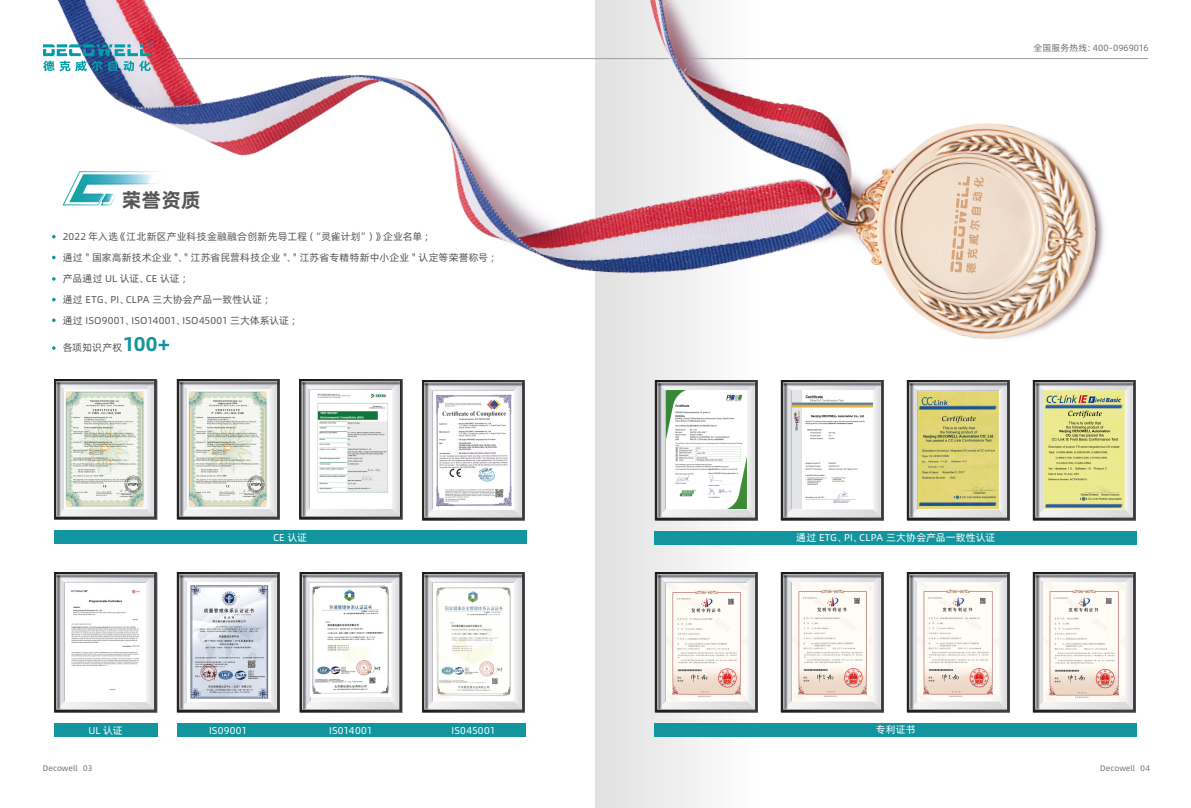
<style>
.page{position:relative;width:1191px;height:808px;background:#fff}
.page>*{position:absolute;margin:0;border:0;box-sizing:border-box;transform-origin:0 0}
.t1{font:20px "Alibaba Pu Hui Ti B";color:#585757}
.t2{font:10px/21px "Alibaba Pu Hui Ti R";letter-spacing:.015em;color:#585757}
.t3{font:10px "Alibaba Pu Hui Ti R";letter-spacing:.015em;color:#fff}
.t4{font:9px "Alibaba Pu Hui Ti R";letter-spacing:.005em;color:#717071}
.t5{font:8px "Alibaba Pu Hui Ti R";letter-spacing:-.005em;color:#717071}
.s1{font-family:"Alibaba Pu Hui Ti B";font-size:20px;color:#12959e}
</style>
<div class="page">
<div style="left:595px;top:0;width:162px;height:808px;background:linear-gradient(to right,#e1e0e0,#f8f8f8)"></div>
<img style="left:177px;top:572px;width:102px;height:140px">
<img style="left:187px;top:582px;width:84px;height:119px">
<img style="left:299px;top:379px;width:103px;height:140px">
<img style="left:311px;top:390px;width:80px;height:118px">
<img style="left:299px;top:572px;width:103px;height:140px">
<img style="left:311px;top:583px;width:80px;height:113px">
<img style="left:422px;top:572px;width:103px;height:140px">
<img style="left:433px;top:583px;width:80px;height:118px">
<img style="left:54px;top:572px;width:103px;height:140px">
<img style="left:65px;top:583px;width:81px;height:118px">
<img style="left:54px;top:379px;width:103px;height:140px">
<img style="left:65px;top:389px;width:81px;height:119px">
<img style="left:177px;top:379px;width:103px;height:140px">
<img style="left:187px;top:390px;width:81px;height:118px">
<img style="left:422px;top:380px;width:103px;height:140px">
<img style="left:433px;top:391px;width:81px;height:118px">
<div style="left:54px;top:530px;width:472px;height:14px;background:#12959e"></div>
<div style="left:54px;top:723px;width:103px;height:14px;background:#12959e"></div>
<div style="left:177px;top:723px;width:348px;height:14px;background:#12959e"></div>
<img style="left:52px;top:0;width:1097px;height:364px">
<svg style="left:950px;top:176px;width:33px;height:97px;background:#e8ceb7"></svg>
<img style="left:1032px;top:380px;width:103px;height:140px">
<img style="left:1043px;top:391px;width:81px;height:118px">
<img style="left:906px;top:380px;width:103px;height:140px">
<img style="left:918px;top:391px;width:80px;height:118px">
<img style="left:781px;top:380px;width:102px;height:140px">
<img style="left:792px;top:391px;width:80px;height:117px">
<img style="left:655px;top:380px;width:103px;height:140px">
<img style="left:666px;top:391px;width:80px;height:118px">
<div style="left:654px;top:531px;width:482px;height:14px;background:#12959e"></div>
<img style="left:1032px;top:572px;width:103px;height:140px">
<img style="left:906px;top:572px;width:103px;height:140px">
<img style="left:655px;top:572px;width:103px;height:140px">
<img style="left:666px;top:583px;width:80px;height:118px">
<img style="left:781px;top:572px;width:102px;height:140px">
<img style="left:792px;top:583px;width:80px;height:118px">
<img style="left:918px;top:583px;width:80px;height:118px">
<img style="left:1043px;top:583px;width:81px;height:118px">
<div style="left:654px;top:723px;width:482px;height:14px;background:#12959e"></div>
<svg style="left:43px;top:41px;width:111px;height:30px"></svg>
<svg style="left:52px;top:235px;width:4px;height:3px"></svg>
<svg style="left:52px;top:256px;width:4px;height:3px"></svg>
<svg style="left:52px;top:277px;width:4px;height:4px"></svg>
<svg style="left:52px;top:298px;width:4px;height:3px"></svg>
<svg style="left:52px;top:318px;width:4px;height:4px"></svg>
<svg style="left:52px;top:346px;width:4px;height:4px"></svg>
<h1 class="t1" style="left:122px;top:184px;width:80px">荣誉资质</h1>
<p class="t2" style="left:63px;top:225px;width:439px">2022 年入选《江北新区产业科技金融融合创新先导工程（“灵雀计划”）》企业名单；<br>通过 " 国家高新技术企业 "、" 江苏省民营科技企业 "、" 江苏省专精特新中小企业 " 认定等荣誉称号；产品通过 UL 认证、CE 认证；<br>通过 ETG、PI、CLPA 三大协会产品一致性认证；<br>通过 ISO9001、ISO14001、ISO45001 三大体系认证；</p>
<p class="t2" style="left:63px;top:337px;width:109px">各项知识产权<span class="s1">100+</span></p>
<p class="t3" style="left:273px;top:530px;width:35px">CE 认证</p>
<p class="t3" style="left:88px;top:723px;width:36px">UL 认证</p>
<p class="t3" style="left:209px;top:723px;width:40px">IS09001</p>
<p class="t3" style="left:329px;top:723px;width:45px">IS014001</p>
<p class="t3" style="left:451px;top:723px;width:45px">IS045001</p>
<p class="t4" style="left:1033px;top:41px;width:117px">全国服务热线：400-0969016</p>
<p class="t3" style="left:796px;top:530px;width:201px">通过 ETG、PI、CLPA 三大协会产品一致性认证</p>
<p class="t3" style="left:876px;top:722px;width:41px">专利证书</p>
<p class="t5" style="left:43px;top:762px;width:51px">Decowell 03</p>
<p class="t5" style="left:1100px;top:762px;width:51px">Decowell 04</p>
</div>
